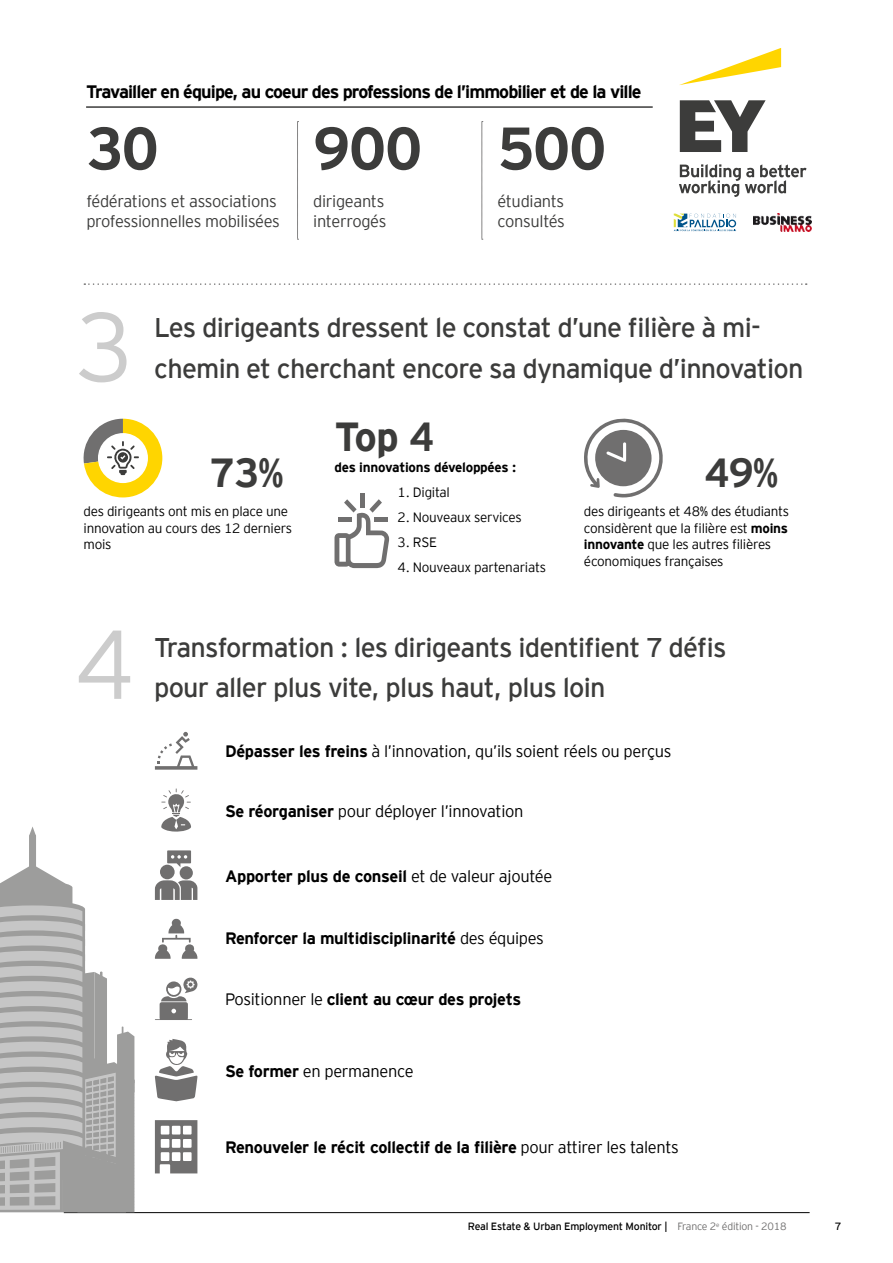
<style>
.page{position:relative;width:893px;height:1263px;background:#fff}
.page>*{position:absolute;margin:0;border:0;box-sizing:border-box;transform-origin:0 0}
.t1{font:300 97.5px "EY Interstate";color:#ccc}
.t2{font:700 60px "EY Interstate";letter-spacing:-.025em;color:#3c3c3b}
.t3{font:700 40.5px "EY Interstate";letter-spacing:-.02em;color:#3c3c3b}
.t4{font:27px "EY Interstate";letter-spacing:-.03em;color:#3c3c3b}
.t5{font:700 18px "EY Interstate";letter-spacing:-.05em;color:#000}
.t6{font:700 16.5px "EY Interstate";letter-spacing:-.02em;color:#000}
.t7{font:300 16.5px "EY Interstate";letter-spacing:-.02em;color:#000}
.t8{font:300 16.5px/19.5px "EY Interstate";letter-spacing:-.02em;color:#3c3c3b}
.t9{font:300 13.5px/16.5px "EY Interstate";letter-spacing:-.02em;color:#000}
.t10{font:700 13.5px "EY Interstate";letter-spacing:-.02em;color:#000}
.t11{font:10.5px "EY Interstate";letter-spacing:-.02em;color:#000}
.s1{font-weight:700}
.s2{font-weight:300}
.s3{font-weight:300;color:#706f6f}
</style>
<div class="page">
<hr style="left:64px;top:1212px;width:746px;height:1px;background:#000">
<svg style="left:679px;top:48px;width:102px;height:37px"></svg>
<svg style="left:679px;top:100px;width:127px;height:97px"></svg>
<hr style="left:86px;top:106px;width:567px;height:2px;background:#3c3c3b">
<svg style="left:297px;top:121px;width:2px;height:119px"></svg>
<svg style="left:482px;top:121px;width:1px;height:119px"></svg>
<svg style="left:84px;top:283px;width:723px;height:2px"></svg>
<svg style="left:155px;top:732px;width:42px;height:38px"></svg>
<svg style="left:161px;top:788px;width:30px;height:44px"></svg>
<svg style="left:155px;top:880px;width:42px;height:20px"></svg>
<svg style="left:167px;top:850px;width:24px;height:17px"></svg>
<div style="left:160px;top:865px;width:15px;height:14px;background:#706f6f;border-radius:50%"></div>
<div style="left:180px;top:866px;width:13px;height:13px;background:#706f6f;border-radius:50%"></div>
<svg style="left:155px;top:918px;width:42px;height:41px"></svg>
<svg style="left:155px;top:977px;width:43px;height:43px"></svg>
<svg style="left:155px;top:1039px;width:43px;height:62px"></svg>
<svg style="left:155px;top:1120px;width:42px;height:53px"></svg>
<svg style="left:0;top:827px;width:135px;height:385px"></svg>
<svg style="left:334px;top:513px;width:55px;height:55px"></svg>
<div style="left:374px;top:517px;width:14px;height:5px;background:#706f6f"></div>
<hr style="left:361px;top:493px;width:4px;height:14px;background:#706f6f">
<div style="left:338px;top:517px;width:14px;height:5px;background:#706f6f"></div>
<svg style="left:369px;top:499px;width:13px;height:14px"></svg>
<svg style="left:344px;top:499px;width:13px;height:13px"></svg>
<svg style="left:83px;top:419px;width:79px;height:78px"></svg>
<svg style="left:584px;top:418px;width:79px;height:80px"></svg>
<svg style="left:673px;top:213px;width:63px;height:18px"></svg>
<img style="left:754px;top:213px;width:58px;height:18px">
<h3 class="t5" style="left:86px;top:79px;width:557px">Travailler en équipe, au coeur des professions de l’immobilier et de la ville</h3>
<h2 class="t2" style="left:86px;top:105px;width:74px">30</h2>
<p class="t8" style="left:86px;top:190px;width:195px">fédérations et associations professionnelles mobilisées</p>
<h2 class="t2" style="left:313px;top:105px;width:111px">900</h2>
<p class="t8" style="left:313px;top:190px;width:75px">dirigeants interrogés</p>
<h2 class="t2" style="left:497px;top:105px;width:110px">500</h2>
<p class="t8" style="left:497px;top:190px;width:69px">étudiants consultés</p>
<h1 class="t1" style="left:74px;top:277px;width:62px">3</h1>
<h3 class="t4" style="left:154px;top:308px;width:608px">Les dirigeants dressent le constat d’une filière à mi-</h3>
<h3 class="t4" style="left:154px;top:349px;width:651px">chemin et cherchant encore sa dynamique d’innovation</h3>
<h3 class="t3" style="left:210px;top:444px;width:75px">73%</h3>
<p class="t9" style="left:84px;top:502px;width:210px">des dirigeants ont mis en place une innovation au cours des 12 derniers mois</p>
<h3 class="t3" style="left:334px;top:408px;width:101px">Top 4</h3>
<p class="t10" style="left:334px;top:458px;width:183px">des innovations développées :</p>
<p class="t9" style="left:398px;top:483px;width:54px">1. Digital</p>
<p class="t9" style="left:398px;top:508px;width:126px">2. Nouveaux services</p>
<p class="t9" style="left:398px;top:533px;width:41px">3. RSE</p>
<p class="t9" style="left:398px;top:558px;width:150px">4. Nouveaux partenariats</p>
<h3 class="t3" style="left:704px;top:444px;width:75px">49%</h3>
<p class="t9" style="left:584px;top:502px;width:207px">des dirigeants et 48% des étudiants considèrent que la filière est <span class="s1">moins innovante</span> que les autres filières économiques françaises</p>
<h1 class="t1" style="left:74px;top:595px;width:62px">4</h1>
<h3 class="t4" style="left:154px;top:628px;width:574px">Transformation : les dirigeants identifient 7 défis</h3>
<h3 class="t4" style="left:154px;top:668px;width:453px">pour aller plus vite, plus haut, plus loin</h3>
<p class="t7" style="left:225px;top:740px;width:448px"><span class="s1">Dépasser les freins</span> à l’innovation, qu’ils soient réels ou perçus</p>
<p class="t7" style="left:225px;top:799px;width:300px"><span class="s1">Se réorganiser</span> pour déployer l’innovation</p>
<p class="t6" style="left:225px;top:864px;width:329px">Apporter plus de conseil <span class="s2">et de valeur ajoutée</span></p>
<p class="t6" style="left:225px;top:926px;width:320px">Renforcer la multidisciplinarité <span class="s2">des équipes</span></p>
<p class="t6" style="left:225px;top:988px;width:298px"><span class="s2">Positionner le</span> client au cœur des projets</p>
<p class="t7" style="left:225px;top:1059px;width:190px"><span class="s1">Se former</span> en permanence</p>
<p class="t6" style="left:225px;top:1136px;width:455px">Renouveler le récit collectif de la filière <span class="s2">pour attirer les talents</span></p>
<p class="t11" style="left:468px;top:1219px;width:320px">Real Estate &amp; Urban Employment Monitor | <span class="s3">France 2</span><sup>e</sup> <span class="s3">édition - 2018</span></p>
<p class="t11" style="left:835px;top:1219px;width:8px">7</p>
</div>
